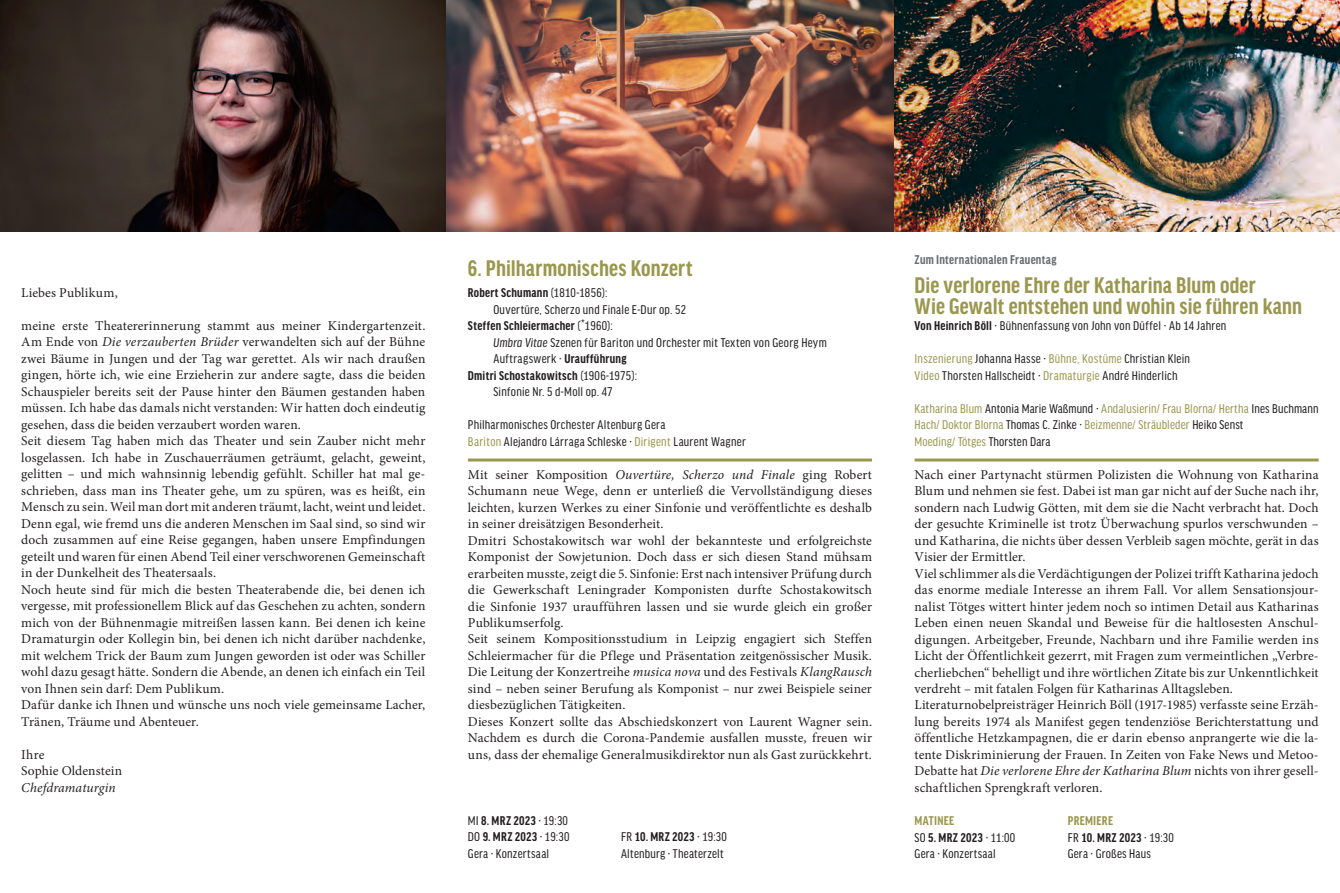
<style>
.page{position:relative;width:1340px;height:893px;background:#fff}
.page>*{position:absolute;margin:0;border:0;box-sizing:border-box;transform-origin:0 0}
.t1{font:700 condensed 24px/21px "Good Headline Pro";letter-spacing:.005em;color:#9b974f}
.t2{font:13.5px/16.5px "Minion Pro";letter-spacing:.005em;color:#231f20}
.t3{font:condensed 13.5px/16.5px "Good Headline Pro";letter-spacing:.02em;color:#231f20}
.t4{font:700 condensed 13.5px/16.5px "Good Headline Pro";letter-spacing:.02em;color:#231f20}
.t5{font:condensed 13.5px/16.5px "Good Headline Pro";letter-spacing:.01em;color:#9b974f}
.t6{font:700 condensed 13.5px "Good Headline Pro";letter-spacing:.02em;color:#6c6d70}
.t7{font:700 condensed 13.5px "Good Headline Pro";letter-spacing:.025em;color:#9b974f}
.t8{font:italic 13.5px "Minion Pro";letter-spacing:.005em;color:#231f20}
.s1{font-style:italic}
.s2{font-weight:400}
.s3{font-weight:700}
.s4{color:#9b974f}
.s5{color:#231f20}
</style>
<div class="page">
<img style="left:0;top:0;width:1339px;height:231px">
<hr style="left:468px;top:458px;width:404px;height:3px;background:#9b974f">
<hr style="left:914px;top:458px;width:404px;height:3px;background:#9b974f">
<p class="t2" style="left:21px;top:284px;width:98px">Liebes Publikum,</p>
<p class="t2" style="left:21px;top:317px;width:405px">meine erste Theatererinnerung stammt aus meiner Kindergartenzeit.<br>Am Ende von <span class="s1">Die verzauberten Brüder</span> verwandelten sich auf der Bühne zwei Bäume in Jungen und der Tag war gerettet. Als wir nach draußen gingen, hörte ich, wie eine Erzieherin zur andere sagte, dass die beiden Schauspieler bereits seit der Pause hinter den Bäumen gestanden haben müssen. Ich habe das damals nicht verstanden: Wir hatten doch eindeutig gesehen, dass die beiden verzaubert worden waren.<br>Seit diesem Tag haben mich das Theater und sein Zauber nicht mehr losgelassen. Ich habe in Zuschauerräumen geträumt, gelacht, geweint, gelitten – und mich wahnsinnig lebendig gefühlt. Schiller hat mal ge&shy;schrieben, dass man ins Theater gehe, um zu spüren, was es heißt, ein Mensch zu sein. Weil man dort mit anderen träumt, lacht, weint und leidet.<br>Denn egal, wie fremd uns die anderen Menschen im Saal sind, so sind wir doch zusammen auf eine Reise gegangen, haben unsere Empfindungen geteilt und waren für einen Abend Teil einer verschworenen Gemeinschaft in der Dunkelheit des Theatersaals.<br>Noch heute sind für mich die besten Theaterabende die, bei denen ich vergesse, mit professionellem Blick auf das Geschehen zu achten, sondern mich von der Bühnenmagie mitreißen lassen kann. Bei denen ich keine Dramaturgin oder Kollegin bin, bei denen ich nicht darüber nachdenke, mit welchem Trick der Baum zum Jungen geworden ist oder was Schiller wohl dazu gesagt hätte. Sondern die Abende, an denen ich einfach ein Teil von Ihnen sein darf: Dem Publikum.<br>Dafür danke ich Ihnen und wünsche uns noch viele gemeinsame Lacher, Tränen, Träume und Abenteuer.</p>
<p class="t2" style="left:21px;top:746px;width:102px">Ihre<br>Sophie Oldenstein</p>
<p class="t8" style="left:21px;top:778px;width:96px">Chefdramaturgin</p>
<h1 class="t1" style="left:468px;top:258px;width:226px">6. Philharmonisches Konzert</h1>
<p class="t4" style="left:468px;top:285px;width:141px">Robert Schumann <span class="s2">(1810-1856):</span></p>
<p class="t3" style="left:493px;top:301px;width:194px">Ouvertüre, Scherzo und Finale E-Dur op. 52</p>
<p class="t4" style="left:468px;top:318px;width:146px">Steffen Schleiermacher <span class="s2">(*1960):</span></p>
<p class="t3" style="left:493px;top:334px;width:335px"><span class="s1">Umbra Vitae</span> Szenen für Bariton und Orchester mit Texten von Georg Heym</p>
<p class="t3" style="left:493px;top:350px;width:135px">Auftragswerk · <span class="s3">Uraufführung</span></p>
<p class="t4" style="left:468px;top:367px;width:171px">Dmitri Schostakowitsch <span class="s2">(1906-1975):</span></p>
<p class="t3" style="left:493px;top:383px;width:121px">Sinfonie Nr. 5 d-Moll op. 47</p>
<p class="t3" style="left:468px;top:416px;width:279px">Philharmonisches Orchester Altenburg Gera<br><span class="s4">Bariton</span> Alejandro Lárraga Schleske · <span class="s4">Dirigent</span> Laurent Wagner</p>
<p class="t2" style="left:468px;top:466px;width:405px">Mit seiner Komposition <span class="s1">Ouvertüre, Scherzo und Finale</span> ging Robert Schumann neue Wege, denn er unterließ die Vervollständigung dieses leichten, kurzen Werkes zu einer Sinfonie und veröffentlichte es deshalb in seiner dreisätzigen Besonderheit.<br>Dmitri Schostakowitsch war wohl der bekannteste und erfolgreichste Komponist der Sowjetunion. Doch dass er sich diesen Stand mühsam erarbeiten musste, zeigt die 5. Sinfonie: Erst nach intensiver Prüfung durch die Gewerkschaft Leningrader Komponisten durfte Schostakowitsch die Sinfonie 1937 uraufführen lassen und sie wurde gleich ein großer Publikumserfolg.<br>Seit seinem Kompositionsstudium in Leipzig engagiert sich Steffen Schleiermacher für die Pflege und Präsentation zeitgenössischer Musik.<br>Die Leitung der Konzertreihe <span class="s1">musica nova</span> und des Festivals <span class="s1">KlangRausch </span>sind – neben seiner Berufung als Komponist – nur zwei Beispiele seiner diesbezüglichen Tätigkeiten.<br>Dieses Konzert sollte das Abschiedskonzert von Laurent Wagner sein.<br>Nachdem es durch die Corona-Pandemie ausfallen musste, freuen wir uns, dass der ehemalige Generalmusikdirektor nun als Gast zurückkehrt.</p>
<p class="t4" style="left:468px;top:812px;width:103px"><span class="s2">MI</span> 8. MRZ 2023 <span class="s2">· 19:30<br>DO</span> 9. MRZ 2023 <span class="s2">· 19:30</span></p>
<p class="t4" style="left:621px;top:829px;width:107px"><span class="s2">FR</span> 10. MRZ 2023 <span class="s2">· 19:30</span></p>
<p class="t3" style="left:468px;top:845px;width:83px">Gera · Konzertsaal</p>
<p class="t3" style="left:621px;top:845px;width:104px">Altenburg · Theaterzelt</p>
<p class="t6" style="left:914px;top:253px;width:143px">Zum Internationalen Frauentag</p>
<h1 class="t1" style="left:914px;top:275px;width:389px">Die verlorene Ehre der Katharina Blum oder<br>Wie Gewalt entstehen und wohin sie führen kann</h1>
<p class="t3" style="left:914px;top:317px;width:313px"><span class="s3">Von Heinrich Böll</span> · Bühnenfassung von John von Düffel · Ab 14 Jahren</p>
<p class="t3" style="left:914px;top:350px;width:277px"><span class="s4">Inszenierung</span> Johanna Hasse · <span class="s4">Bühne, Kostüme</span> Christian Klein<br><span class="s4">Video</span> Thorsten Hallscheidt · <span class="s4">Dramaturgie</span> André Hinderlich</p>
<p class="t5" style="left:914px;top:400px;width:405px">Katharina Blum <span class="s5">Antonia Marie Waßmund ·</span> Andalusierin/ Frau Blorna/ Hertha <span class="s5">Ines Buchmann<br></span>Hach/ Doktor Blorna <span class="s5">Thomas C. Zinke ·</span> Beizmenne/ Sträubleder <span class="s5">Heiko Senst<br></span>Moeding/ Tötges <span class="s5">Thorsten Dara</span></p>
<p class="t2" style="left:914px;top:466px;width:405px">Nach einer Partynacht stürmen Polizisten die Wohnung von Katharina Blum und nehmen sie fest. Dabei ist man gar nicht auf der Suche nach ihr, sondern nach Ludwig Götten, mit dem sie die Nacht verbracht hat. Doch der gesuchte Kriminelle ist trotz Überwachung spurlos verschwunden – und Katharina, die nichts über dessen Verbleib sagen möchte, gerät in das Visier der Ermittler.<br>Viel schlimmer als die Verdächtigungen der Polizei trifft Katharina jedoch das enorme mediale Interesse an ihrem Fall. Vor allem Sensationsjour&shy;nalist Tötges wittert hinter jedem noch so intimen Detail aus Katharinas Leben einen neuen Skandal und Beweise für die haltlosesten Anschul&shy;digungen. Arbeitgeber, Freunde, Nachbarn und ihre Familie werden ins Licht der Öffentlichkeit gezerrt, mit Fragen zum vermeintlichen „Verbre&shy;cherliebchen“ behelligt und ihre wörtlichen Zitate bis zur Unkenntlichkeit verdreht – mit fatalen Folgen für Katharinas Alltagsleben.<br>Literaturnobelpreisträger Heinrich Böll (1917-1985) verfasste seine Erzäh&shy;lung bereits 1974 als Manifest gegen tendenziöse Berichterstattung und öffentliche Hetzkampagnen, die er darin ebenso anprangerte wie die la&shy;tente Diskriminierung der Frauen. In Zeiten von Fake News und Metoo-Debatte hat <span class="s1">Die verlorene Ehre der Katharina Blum</span> nichts von ihrer gesell&shy;schaftlichen Sprengkraft verloren.</p>
<p class="t7" style="left:914px;top:814px;width:41px">MATINEE</p>
<p class="t7" style="left:1067px;top:814px;width:47px">PREMIERE</p>
<p class="t4" style="left:914px;top:829px;width:102px"><span class="s2">SO</span> 5. MRZ 2023 <span class="s2">· 11:00</span></p>
<p class="t4" style="left:1067px;top:829px;width:108px"><span class="s2">FR</span> 10. MRZ 2023 <span class="s2">· 19:30</span></p>
<p class="t3" style="left:914px;top:845px;width:83px">Gera · Konzertsaal</p>
<p class="t3" style="left:1067px;top:845px;width:85px">Gera · Großes Haus</p>
</div>
